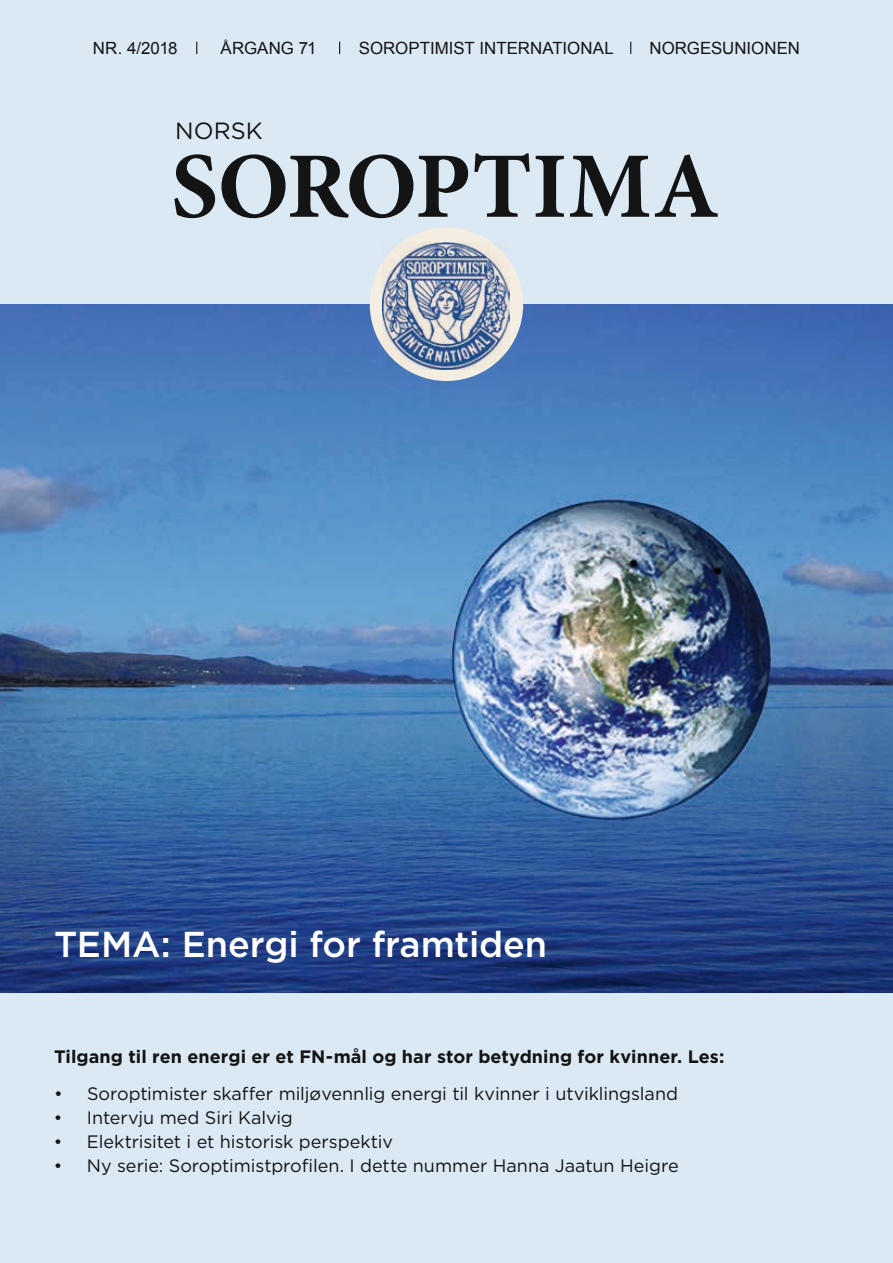
<style>
.page{position:relative;width:893px;height:1263px;background:#dbe9f5}
.page>*{position:absolute;margin:0;border:0;box-sizing:border-box;transform-origin:0 0}
.t1{font:700 93.75px "Minion Pro";letter-spacing:-.005em;color:#131413}
.t2{font:500 36px "Gotham";letter-spacing:-.005em;color:#fff}
.t3{font:23.4px "Gotham";color:#131413}
.t4{font:18px "Gotham";letter-spacing:-.005em;color:#131413}
.t5{font:700 18px "Gotham";letter-spacing:.005em;color:#131413}
.t6{font:16.95px "Arial";color:#131413}
</style>
<div class="page">
<img style="left:0;top:304px;width:893px;height:689px">
<svg style="left:196px;top:42px;width:1px;height:12px"></svg>
<svg style="left:339px;top:42px;width:1px;height:12px"></svg>
<svg style="left:630px;top:42px;width:1px;height:12px"></svg>
<div style="left:370px;top:228px;width:153px;height:153px;background:#f4ede1;border-radius:50%"></div>
<img style="left:383px;top:243px;width:126px;height:127px">
<p class="t6" style="left:93px;top:37px;width:86px">NR. 4/2018</p>
<p class="t6" style="left:221px;top:37px;width:97px">ÅRGANG 71</p>
<p class="t6" style="left:359px;top:37px;width:256px">SOROPTIMIST INTERNATIONAL</p>
<p class="t6" style="left:650px;top:37px;width:152px">NORGESUNIONEN</p>
<p class="t3" style="left:175px;top:117px;width:89px">Norsk</p>
<h1 class="t1" style="left:171px;top:121px;width:550px">SOROPTIMA</h1>
<h2 class="t2" style="left:54px;top:924px;width:495px">tema: energi for framtiden</h2>
<p class="t5" style="left:54px;top:1046px;width:672px">Tilgang til ren energi er et FN-mål og har stor betydning for kvinner. Les:</p>
<p class="t4" style="left:54px;top:1083px;width:626px">• Soroptimister skaffer miljøvennlig energi til kvinner i utviklingsland</p>
<p class="t4" style="left:54px;top:1107px;width:240px">• Intervju med Siri Kalvig</p>
<p class="t4" style="left:54px;top:1131px;width:340px">• Elektrisitet i et historisk perspektiv</p>
<p class="t4" style="left:54px;top:1155px;width:626px">• Ny serie: Soroptimistprofilen. I dette nummer Hanna Jaatun Heigre</p>
</div>
